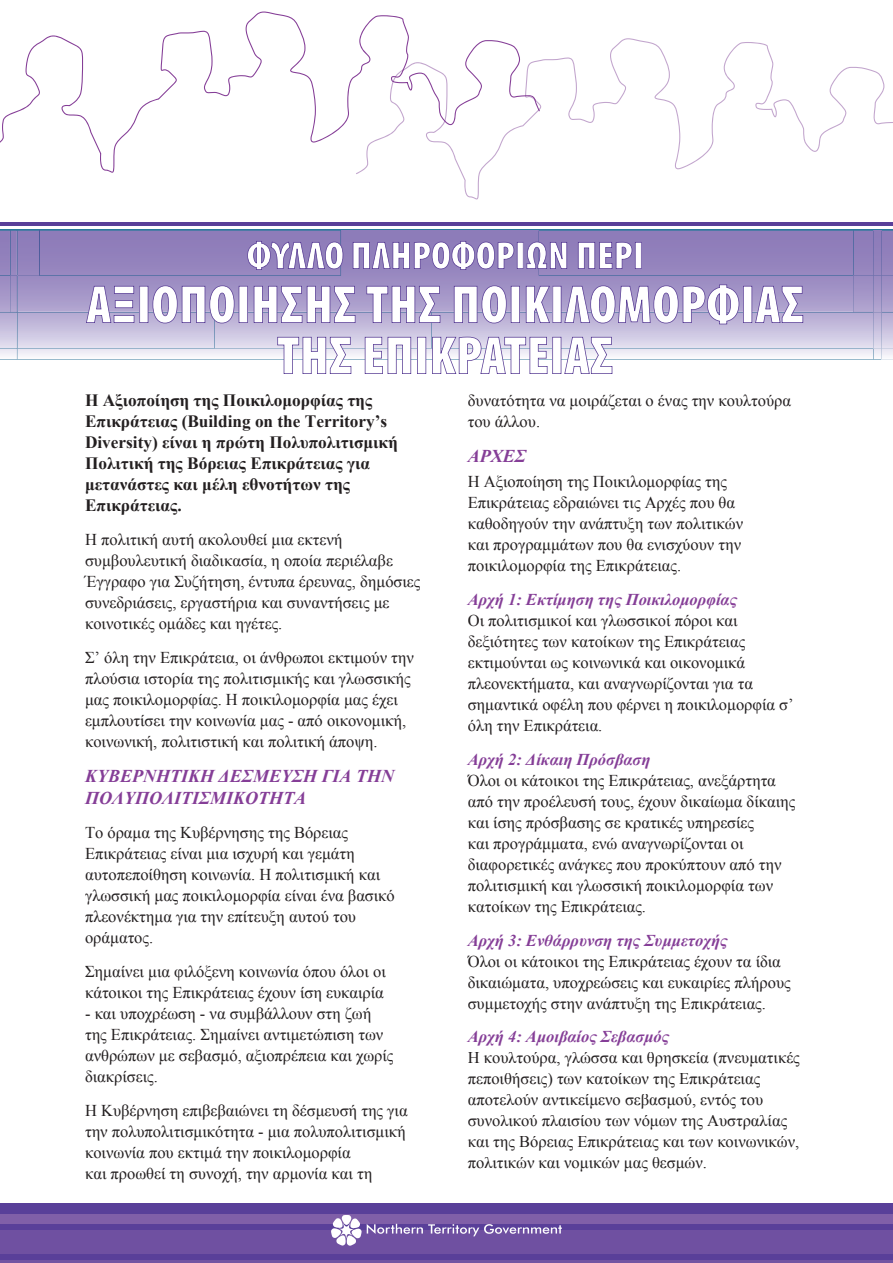
<style>
.page{position:relative;width:893px;height:1263px;background:#fff}
.page>*{position:absolute;margin:0;border:0;box-sizing:border-box;transform-origin:0 0}
.t1{font:italic 700 18px/22.5px "Times New Roman";color:#853e97}
.t2{font:700 17.25px/21px "Times New Roman";color:#231f20}
.t3{font:16.5px/21px "Times New Roman";color:#231f20}
.t4{font:italic 700 16.5px "Times New Roman";color:#853e97}
</style>
<div class="page">
<div style="left:0;top:1203px;width:893px;height:60px;background:#593f99"></div>
<div style="left:0;top:1214px;width:893px;height:9px;background:#805fa8"></div>
<hr style="left:0;top:1261px;width:893px;height:2px;background:#7354a2">
<div style="left:0;top:1230px;width:893px;height:24px;background:#6f50a1"></div>
<hr style="left:0;top:229px;width:893px;height:1px;background:#29799b">
<hr style="left:0;top:223px;width:893px;height:2px;background:#593f99">
<svg style="left:0;top:230px;width:893px;height:144px"></svg>
<svg style="left:331px;top:1215px;width:231px;height:31px"></svg>
<svg style="left:0;top:12px;width:409px;height:161px"></svg>
<svg style="left:356px;top:38px;width:537px;height:161px"></svg>
<svg style="left:393px;top:69px;width:146px;height:53px"></svg>
<p class="t2" style="left:85px;top:389px;width:314px">Η Αξιοποίηση της Ποικιλομορφίας της Επικράτειας (Building on the Territory’s Diversity) είναι η πρώτη Πολυπολιτισμική Πολιτική της Βόρειας Επικράτειας για μετανάστες και μέλη εθνοτήτων της Επικράτειας.</p>
<p class="t3" style="left:85px;top:529px;width:337px">Η πολιτική αυτή ακολουθεί μια εκτενή συμβουλευτική διαδικασία, η οποία περιέλαβε Έγγραφο για Συζήτηση, έντυπα έρευνας, δημόσιες συνεδριάσεις, εργαστήρια και συναντήσεις με κοινοτικές ομάδες και ηγέτες.</p>
<p class="t3" style="left:85px;top:646px;width:330px">Σ’ όλη την Επικράτεια, οι άνθρωποι εκτιμούν την πλούσια ιστορία της πολιτισμικής και γλωσσικής μας ποικιλομορφίας. Η ποικιλομορφία μας έχει εμπλουτίσει την κοινωνία μας - από οικονομική, κοινωνική, πολιτιστική και πολιτική άποψη.</p>
<p class="t1" style="left:85px;top:764px;width:310px">ΚΥΒΕΡΝΗΤΙΚΗ ΔΕΣΜΕΥΣΗ ΓΙΑ ΤΗΝ<br>ΠΟΛΥΠΟΛΙΤΙΣΜΙΚΟΤΗΤΑ</p>
<p class="t3" style="left:85px;top:822px;width:311px">Το όραμα της Κυβέρνησης της Βόρειας Επικράτειας είναι μια ισχυρή και γεμάτη αυτοπεποίθηση κοινωνία. Η πολιτισμική και γλωσσική μας ποικιλομορφία είναι ένα βασικό πλεονέκτημα για την επίτευξη αυτού του οράματος.</p>
<p class="t3" style="left:85px;top:961px;width:302px">Σημαίνει μια φιλόξενη κοινωνία όπου όλοι οι κάτοικοι της Επικράτειας έχουν ίση ευκαιρία</p>
<p class="t3" style="left:85px;top:1003px;width:310px">- και υποχρέωση - να συμβάλλουν στη ζωή της Επικράτειας. Σημαίνει αντιμετώπιση των ανθρώπων με σεβασμό, αξιοπρέπεια και χωρίς διακρίσεις.</p>
<p class="t3" style="left:85px;top:1099px;width:324px">Η Κυβέρνηση επιβεβαιώνει τη δέσμευσή της για την πολυπολιτισμικότητα - μια πολυπολιτισμική κοινωνία που εκτιμά την ποικιλομορφία<br>και προωθεί τη συνοχή, την αρμονία και τη</p>
<p class="t3" style="left:468px;top:390px;width:325px">δυνατότητα να μοιράζεται ο ένας την κουλτούρα του άλλου.</p>
<p class="t1" style="left:468px;top:444px;width:60px">ΑΡΧΕΣ</p>
<p class="t3" style="left:468px;top:471px;width:277px">Η Αξιοποίηση της Ποικιλομορφίας της Επικράτειας εδραιώνει τις Αρχές που θα καθοδηγούν την ανάπτυξη των πολιτικών και προγραμμάτων που θα ενισχύουν την ποικιλομορφία της Επικράτειας.</p>
<p class="t4" style="left:468px;top:588px;width:271px">Αρχή 1: Εκτίμηση της Ποικιλομορφίας</p>
<p class="t3" style="left:468px;top:610px;width:327px">Οι πολιτισμικοί και γλωσσικοί πόροι και δεξιότητες των κατοίκων της Επικράτειας εκτιμούνται ως κοινωνικά και οικονομικά πλεονεκτήματα, και αναγνωρίζονται για τα σημαντικά οφέλη που φέρνει η ποικιλομορφία σ’ όλη την Επικράτεια.</p>
<p class="t4" style="left:468px;top:748px;width:184px">Αρχή 2: Δίκαιη Πρόσβαση</p>
<p class="t3" style="left:468px;top:770px;width:329px">Όλοι οι κάτοικοι της Επικράτειας, ανεξάρτητα από την προέλευσή τους, έχουν δικαίωμα δίκαιης και ίσης πρόσβασης σε κρατικές υπηρεσίες<br>και προγράμματα, ενώ αναγνωρίζονται οι διαφορετικές ανάγκες που προκύπτουν από την πολιτισμική και γλωσσική ποικιλομορφία των κατοίκων της Επικράτειας.</p>
<p class="t4" style="left:468px;top:929px;width:261px">Αρχή 3: Ενθάρρυνση της Συμμετοχής</p>
<p class="t3" style="left:468px;top:950px;width:324px">Όλοι οι κάτοικοι της Επικράτειας έχουν τα ίδια δικαιώματα, υποχρεώσεις και ευκαιρίες πλήρους συμμετοχής στην ανάπτυξη της Επικράτειας.</p>
<p class="t4" style="left:468px;top:1025px;width:203px">Αρχή 4: Αμοιβαίος Σεβασμός</p>
<p class="t3" style="left:468px;top:1047px;width:334px">Η κουλτούρα, γλώσσα και θρησκεία (πνευματικές πεποιθήσεις) των κατοίκων της Επικράτειας αποτελούν αντικείμενο σεβασμού, εντός του συνολικού πλαισίου των νόμων της Αυστραλίας και της Βόρειας Επικράτειας και των κοινωνικών, πολιτικών και νομικών μας θεσμών.</p>
</div>
